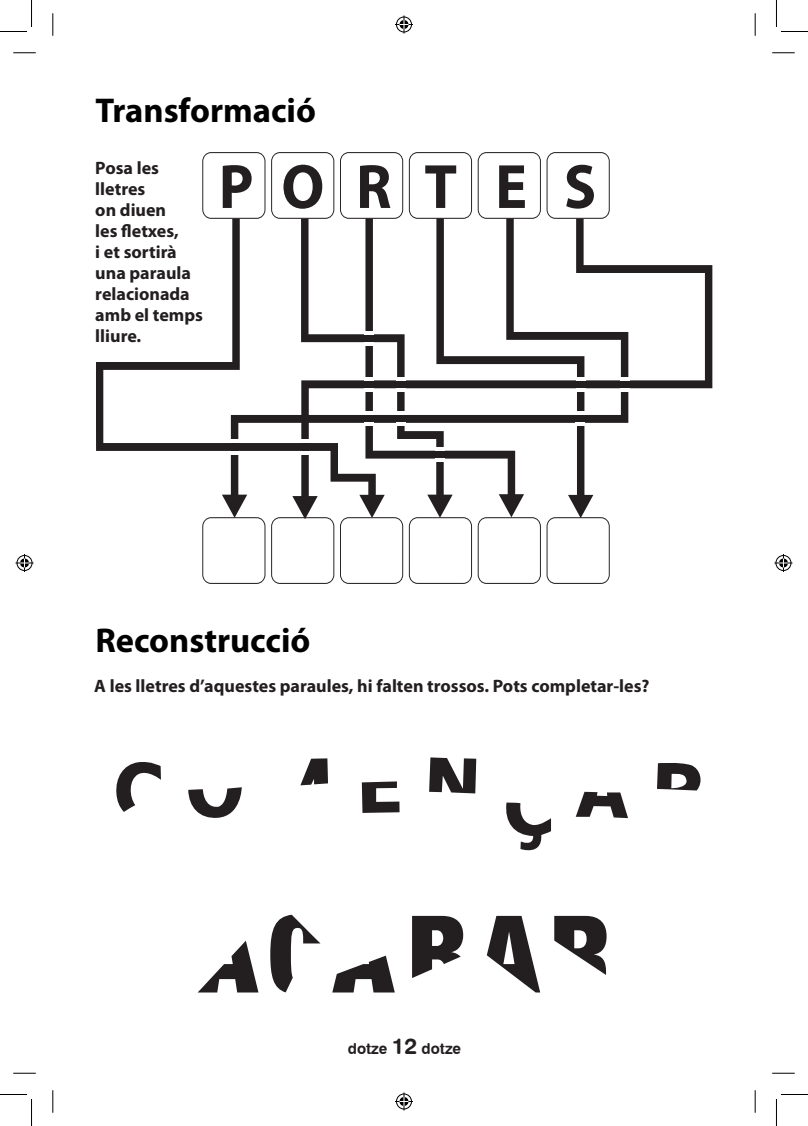
<style>
.page{position:relative;width:808px;height:1126px;background:#fff}
.page>*{position:absolute;margin:0;border:0;box-sizing:border-box;transform-origin:0 0}
.t1{font:700 63.15px "Myriad Pro";color:#231f20;scale:.95 1}
.Titulos{font:700 34.5px "Myriad Pro";color:#000}
.Pie-Bandera-Derecha{font:700 18px/21px "Myriad Pro";color:#231f20}
.PIES{font:700 18px "Myriad Pro";color:#231f20}
.Folio1{font:15px "Swiss 721 BT Bold Rounded";color:#231f20}
.s1{font-weight:600;color:#a8a9ad}
.s2{font-size:22.5px}
</style>
<div class="page">
<svg style="left:202px;top:152px;width:63px;height:67px"></svg>
<svg style="left:271px;top:152px;width:63px;height:66px"></svg>
<svg style="left:340px;top:152px;width:200px;height:66px"></svg>
<svg style="left:546px;top:152px;width:63px;height:66px"></svg>
<svg style="left:628px;top:265px;width:84px;height:158px"></svg>
<svg style="left:271px;top:501px;width:63px;height:83px"></svg>
<svg style="left:231px;top:218px;width:397px;height:277px"></svg>
<svg style="left:202px;top:501px;width:63px;height:83px"></svg>
<svg style="left:515px;top:218px;width:69px;height:277px"></svg>
<svg style="left:546px;top:495px;width:63px;height:89px"></svg>
<svg style="left:443px;top:218px;width:72px;height:276px"></svg>
<svg style="left:301px;top:218px;width:142px;height:276px"></svg>
<svg style="left:340px;top:494px;width:200px;height:90px"></svg>
<svg style="left:96px;top:219px;width:279px;height:282px"></svg>
<svg style="left:230px;top:440px;width:9px;height:3px"></svg>
<svg style="left:230px;top:451px;width:9px;height:3px"></svg>
<svg style="left:300px;top:440px;width:9px;height:3px"></svg>
<svg style="left:300px;top:451px;width:9px;height:3px"></svg>
<svg style="left:364px;top:412px;width:9px;height:3px"></svg>
<svg style="left:364px;top:423px;width:9px;height:3px"></svg>
<svg style="left:364px;top:377px;width:9px;height:3px"></svg>
<svg style="left:364px;top:388px;width:9px;height:4px"></svg>
<svg style="left:364px;top:331px;width:9px;height:3px"></svg>
<svg style="left:364px;top:342px;width:9px;height:3px"></svg>
<svg style="left:396px;top:412px;width:9px;height:3px"></svg>
<svg style="left:396px;top:423px;width:9px;height:3px"></svg>
<svg style="left:435px;top:447px;width:9px;height:4px"></svg>
<svg style="left:435px;top:459px;width:9px;height:3px"></svg>
<svg style="left:396px;top:377px;width:9px;height:3px"></svg>
<svg style="left:396px;top:388px;width:9px;height:4px"></svg>
<svg style="left:576px;top:412px;width:9px;height:3px"></svg>
<svg style="left:575px;top:423px;width:9px;height:3px"></svg>
<svg style="left:576px;top:377px;width:9px;height:3px"></svg>
<svg style="left:575px;top:388px;width:9px;height:4px"></svg>
<svg style="left:620px;top:377px;width:9px;height:3px"></svg>
<svg style="left:619px;top:388px;width:9px;height:4px"></svg>
<svg style="left:429px;top:757px;width:47px;height:36px"></svg>
<svg style="left:300px;top:758px;width:28px;height:27px"></svg>
<svg style="left:116px;top:762px;width:45px;height:50px"></svg>
<svg style="left:657px;top:763px;width:44px;height:28px"></svg>
<svg style="left:361px;top:781px;width:38px;height:32px"></svg>
<svg style="left:506px;top:802px;width:44px;height:49px"></svg>
<svg style="left:188px;top:787px;width:54px;height:31px"></svg>
<svg style="left:575px;top:792px;width:52px;height:26px"></svg>
<svg style="left:197px;top:941px;width:61px;height:52px"></svg>
<svg style="left:270px;top:915px;width:50px;height:77px"></svg>
<svg style="left:332px;top:956px;width:62px;height:37px"></svg>
<svg style="left:412px;top:916px;width:51px;height:62px"></svg>
<svg style="left:486px;top:916px;width:54px;height:77px"></svg>
<svg style="left:554px;top:916px;width:52px;height:59px"></svg>
<svg style="left:13px;top:53px;width:23px;height:1px"></svg>
<svg style="left:772px;top:53px;width:22px;height:1px"></svg>
<svg style="left:13px;top:1073px;width:23px;height:1px"></svg>
<svg style="left:772px;top:1073px;width:22px;height:1px"></svg>
<svg style="left:53px;top:13px;width:1px;height:23px"></svg>
<svg style="left:53px;top:1090px;width:1px;height:23px"></svg>
<svg style="left:754px;top:13px;width:1px;height:23px"></svg>
<svg style="left:754px;top:1090px;width:1px;height:23px"></svg>
<svg style="left:0;top:0;width:32px;height:32px"></svg>
<svg style="left:0;top:1094px;width:32px;height:32px"></svg>
<svg style="left:776px;top:0;width:31px;height:32px"></svg>
<svg style="left:776px;top:1094px;width:31px;height:32px"></svg>
<svg style="left:395px;top:16px;width:18px;height:18px"></svg>
<svg style="left:395px;top:1092px;width:18px;height:18px"></svg>
<svg style="left:16px;top:554px;width:18px;height:18px"></svg>
<svg style="left:774px;top:554px;width:18px;height:18px"></svg>
<p class="Titulos" style="left:95px;top:87px;width:222px">Transformació</p>
<p class="Pie-Bandera-Derecha" style="left:95px;top:157px;width:109px">Posa les lletres<br>on diuen<br>les fletxes,<br>i et sortirà una paraula relacionada amb el temps lliure.</p>
<p class="t1" style="left:219px;top:146px;width:112px">P <span class="s1">O</span></p>
<p class="t1" style="left:356px;top:146px;width:39px">R</p>
<p class="t1" style="left:424px;top:146px;width:182px">TES</p>
<p class="Titulos" style="left:95px;top:618px;width:216px">Reconstrucció</p>
<p class="PIES" style="left:94px;top:675px;width:556px">A les lletres d’aquestes paraules, hi falten trossos. Pots completar-les?</p>
<p class="Folio1" style="left:347px;top:1039px;width:115px">dotze <span class="s2">12</span> dotze</p>
</div>
